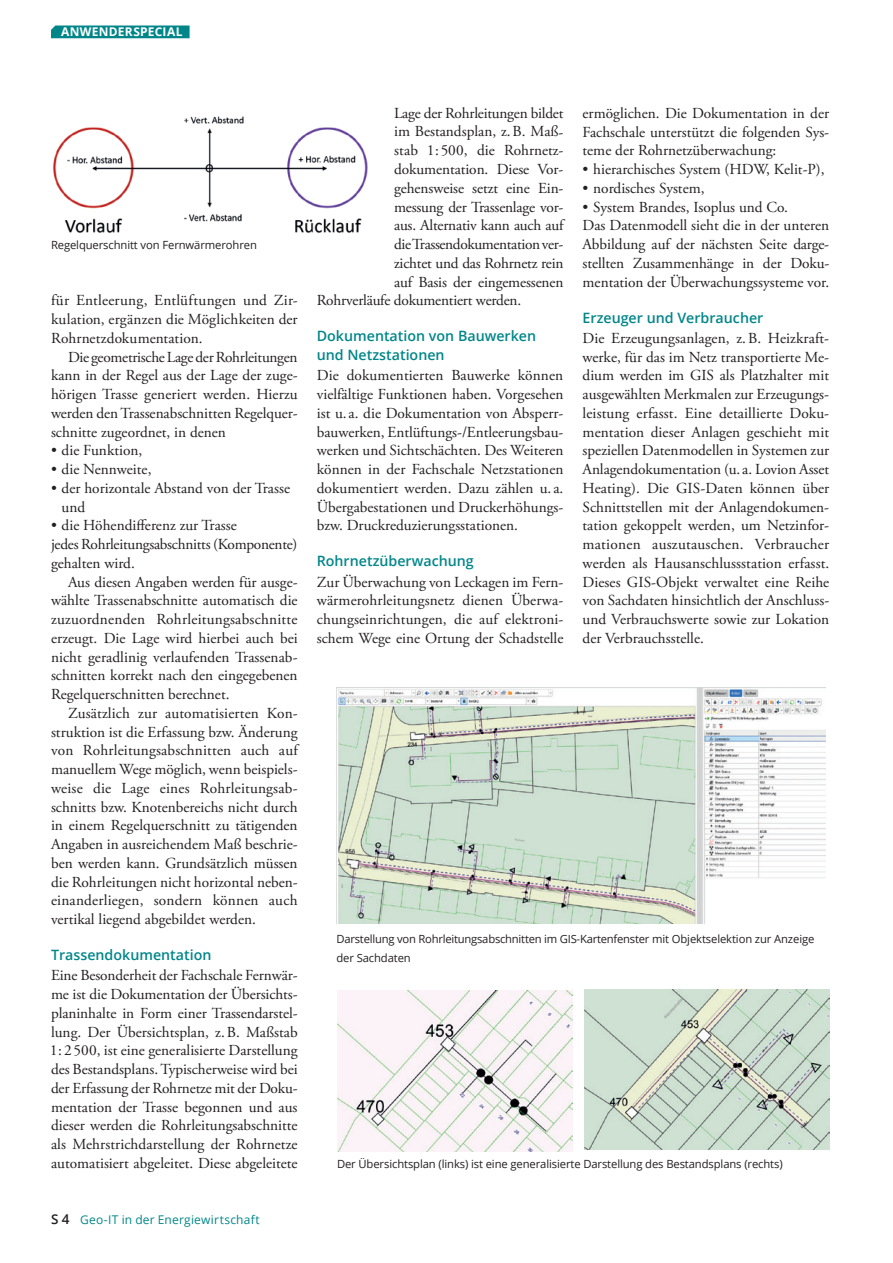
<style>
.page{position:relative;width:893px;height:1263px;background:#fff}
.page>*{position:absolute;margin:0;border:0;box-sizing:border-box;transform-origin:0 0}
.t1{font:15.3px/18.8px "Adobe Garamond Pro";color:#231f20;text-align:justify}
.t2{font:15.3px/18.8px "Adobe Garamond Pro";letter-spacing:-.02em;color:#231f20}
.t3{font:15.3px "Adobe Garamond Pro";letter-spacing:-.025em;color:#231f20}
.t4{font:600 14.25px/18.8px "Open Sans";color:#008689}
.t5{font:12px "Open Sans";letter-spacing:.02em;color:#008689}
.t6{font:700 12px "Open Sans";letter-spacing:.025em;color:#fff}
.t7{font:11.25px/18.8px "Open Sans";letter-spacing:-.01em;color:#231f20}
.s1{font-weight:600;font-size:13.5px;color:#231f20}
</style>
<div class="page">
<div style="left:51px;top:26px;width:139px;height:12px;background:#008689"></div>
<img style="left:337px;top:990px;width:235px;height:162px">
<img style="left:584px;top:989px;width:245px;height:161px">
<img style="left:337px;top:688px;width:488px;height:235px">
<img style="left:53px;top:116px;width:315px;height:117px">
<p class="t6" style="left:61px;top:24px;width:123px">ANWENDERSPECIAL</p>
<p class="t7" style="left:51px;top:235px;width:207px">Regelquerschnitt von Fernwärmerohren</p>
<p class="t1" style="left:51px;top:292px;width:248px">für Entleerung, Entlüftungen und Zir&shy;kulation, ergänzen die Möglichkeiten der Rohrnetzdokumentation.</p>
<p class="t1" style="left:51px;top:348px;width:248px;text-indent:17px">Die geometrische Lage der Rohrleitungen kann in der Regel aus der Lage der zuge&shy;hörigen Trasse generiert werden. Hierzu werden den Trassenabschnitten Regelquer&shy;schnitte zugeordnet, in denen</p>
<p class="t1" style="left:51px;top:442px;width:93px">• die Funktion,</p>
<p class="t1" style="left:51px;top:460px;width:102px">• die Nennweite,</p>
<p class="t1" style="left:62px;top:479px;width:230px;text-indent:-11px">• der horizontale Abstand von der Trasse und</p>
<p class="t2" style="left:51px;top:517px;width:248px">• die Höhendifferenz zur Trasse<br>jedes Rohrleitungsabschnitts (Komponente) gehalten wird.</p>
<p class="t1" style="left:51px;top:573px;width:248px;text-indent:17px">Aus diesen Angaben werden für ausge&shy;wählte Trassenabschnitte automatisch die zuzuordnenden Rohrleitungsabschnitte erzeugt. Die Lage wird hierbei auch bei nicht geradlinig verlaufenden Trassenab&shy;schnitten korrekt nach den eingegebenen Regelquerschnitten berechnet.</p>
<p class="t1" style="left:51px;top:704px;width:248px;text-indent:17px">Zusätzlich zur automatisierten Kon&shy;struktion ist die Erfassung bzw. Änderung von Rohrleitungsabschnitten auch auf manuellem Wege möglich, wenn beispiels&shy;weise die Lage eines Rohrleitungsab&shy;schnitts bzw. Knotenbereichs nicht durch in einem Regelquerschnitt zu tätigenden Angaben in ausreichendem Maß beschrie&shy;ben werden kann. Grundsätzlich müssen die Rohrleitungen nicht horizontal neben&shy;einanderliegen, sondern können auch vertikal liegend abgebildet werden.</p>
<p class="t4" style="left:51px;top:945px;width:162px">Trassendokumentation</p>
<p class="t1" style="left:51px;top:967px;width:248px">Eine Besonderheit der Fachschale Fernwär&shy;me ist die Dokumentation der Übersichts&shy;planinhalte in Form einer Trassendarstel&shy;lung. Der Übersichtsplan, z.B. Maßstab 1:2500, ist eine generalisierte Darstellung des Bestandsplans. Typischerweise wird bei der Erfassung der Rohrnetze mit der Doku&shy;mentation der Trasse begonnen und aus dieser werden die Rohrleitungsabschnitte als Mehrstrichdarstellung der Rohrnetze automatisiert abgeleitet. Diese abgeleitete</p>
<p class="t5" style="left:51px;top:1211px;width:210px"><span class="s1">S 4</span> Geo-IT in der Energiewirtschaft</p>
<p class="t1" style="left:394px;top:104px;width:171px">Lage der Rohrleitungen bildet</p>
<p class="t1" style="left:394px;top:123px;width:171px">im Bestandsplan, z.B. Maß-</p>
<p class="t1" style="left:394px;top:142px;width:171px">stab 1:500, die Rohrnetz-</p>
<p class="t1" style="left:394px;top:160px;width:171px">dokumentation. Diese Vor-</p>
<p class="t1" style="left:394px;top:179px;width:171px">gehensweise setzt eine Ein-</p>
<p class="t1" style="left:394px;top:198px;width:171px">messung der Trassenlage vor-</p>
<p class="t1" style="left:394px;top:217px;width:171px">aus. Alternativ kann auch auf</p>
<p class="t3" style="left:394px;top:235px;width:171px">die Trassendokumentation ver-</p>
<p class="t1" style="left:394px;top:254px;width:171px">zichtet und das Rohrnetz rein</p>
<p class="t1" style="left:394px;top:273px;width:171px">auf Basis der eingemessenen</p>
<p class="t1" style="left:317px;top:292px;width:206px">Rohrverläufe dokumentiert werden.</p>
<p class="t4" style="left:317px;top:326px;width:221px">Dokumentation von Bauwerken und Netzstationen</p>
<p class="t1" style="left:317px;top:367px;width:248px">Die dokumentierten Bauwerke können vielfältige Funktionen haben. Vorgesehen ist u. a. die Dokumentation von Absperr&shy;bauwerken, Entlüftungs-/Entleerungsbau&shy;werken und Sichtschächten. Des Weiteren können in der Fachschale Netzstationen dokumentiert werden. Dazu zählen u. a.<br>Übergabestationen und Druckerhöhungs&shy;bzw. Druckreduzierungsstationen.</p>
<p class="t4" style="left:317px;top:551px;width:158px">Rohrnetzüberwachung</p>
<p class="t1" style="left:317px;top:573px;width:248px">Zur Überwachung von Leckagen im Fern&shy;wärmerohrleitungsnetz dienen Überwa&shy;chungseinrichtungen, die auf elektroni&shy;schem Wege eine Ortung der Schadstelle</p>
<p class="t1" style="left:583px;top:104px;width:248px">ermöglichen. Die Dokumentation in der Fachschale unterstützt die folgenden Sys&shy;teme der Rohrnetzüberwachung:</p>
<p class="t1" style="left:583px;top:160px;width:244px">• hierarchisches System (HDW, Kelit-P),</p>
<p class="t1" style="left:583px;top:179px;width:124px">• nordisches System,</p>
<p class="t1" style="left:583px;top:198px;width:248px;text-align:left">• System Brandes, Isoplus und Co.<br>Das Datenmodell sieht die in der unteren Abbildung auf der nächsten Seite darge&shy;stellten Zusammenhänge in der Doku&shy;mentation der Überwachungssysteme vor.</p>
<p class="t4" style="left:583px;top:308px;width:182px">Erzeuger und Verbraucher</p>
<p class="t1" style="left:583px;top:329px;width:248px">Die Erzeugungsanlagen, z.B. Heizkraft&shy;werke, für das im Netz transportierte Me&shy;dium werden im GIS als Platzhalter mit ausgewählten Merkmalen zur Erzeugungs&shy;leistung erfasst. Eine detaillierte Doku&shy;mentation dieser Anlagen geschieht mit speziellen Datenmodellen in Systemen zur Anlagendokumentation (u. a. Lovion Asset Heating). Die GIS-Daten können über Schnittstellen mit der Anlagendokumen&shy;tation gekoppelt werden, um Netzinfor&shy;mationen auszutauschen. Verbraucher werden als Hausanschlussstation erfasst.<br>Dieses GIS-Objekt verwaltet eine Reihe von Sachdaten hinsichtlich der Anschluss&shy;und Verbrauchswerte sowie zur Lokation der Verbrauchsstelle.</p>
<p class="t7" style="left:336px;top:929px;width:479px">Darstellung von Rohrleitungsabschnitten im GIS-Kartenfenster mit Objektselektion zur Anzeige der Sachdaten</p>
<p class="t7" style="left:337px;top:1154px;width:447px">Der Übersichtsplan (links) ist eine generalisierte Darstellung des Bestandsplans (rechts)</p>
</div>
